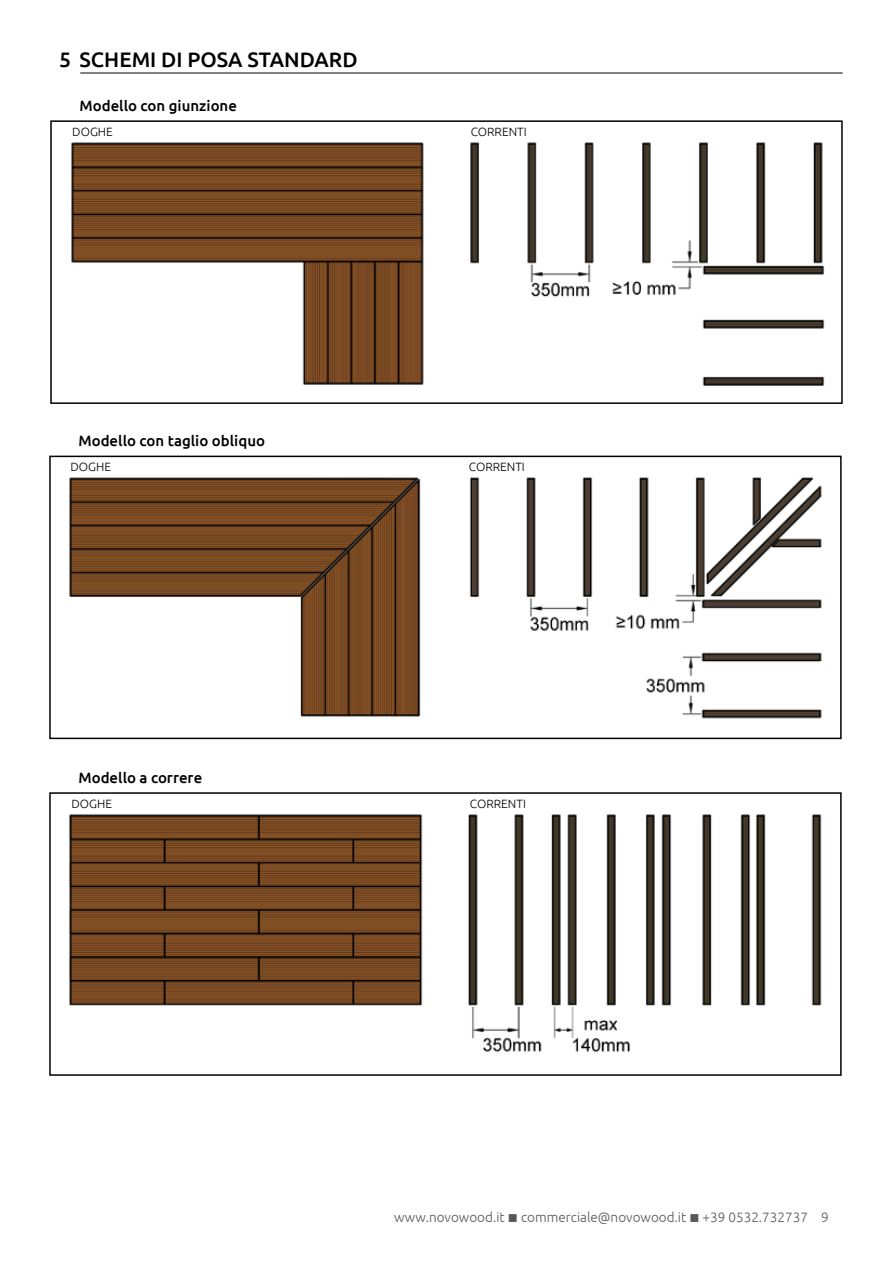
<style>
.page{position:relative;width:893px;height:1263px;background:#fff}
.page>*{position:absolute;margin:0;border:0;box-sizing:border-box;transform-origin:0 0}
.t1{font:500 21px "Ubuntu";color:#000}
.t2{font:500 15px "Ubuntu";color:#000}
.t3{font:300 13.5px "Ubuntu";color:#575756}
.t4{font:300 12px "Ubuntu";color:#000}
</style>
<div class="page">
<img style="left:71px;top:142px;width:754px;height:244px">
<div style="left:50px;top:120px;width:793px;height:284px;border:2px solid #000"></div>
<hr style="left:80px;top:73px;width:763px;height:1px;background:#000">
<img style="left:69px;top:814px;width:753px;height:239px">
<div style="left:49px;top:792px;width:793px;height:284px;border:2px solid #000"></div>
<img style="left:69px;top:477px;width:753px;height:242px">
<div style="left:49px;top:456px;width:793px;height:283px;border:2px solid #000"></div>
<h1 class="t1" style="left:59px;top:47px;width:300px">5 SCHEMI DI POSA STANDARD</h1>
<p class="t2" style="left:80px;top:96px;width:159px">Modello con giunzione</p>
<p class="t4" style="left:72px;top:125px;width:42px">DOGHE</p>
<p class="t4" style="left:471px;top:125px;width:58px">CORRENTI</p>
<p class="t2" style="left:78px;top:431px;width:188px">Modello con taglio obliquo</p>
<p class="t4" style="left:70px;top:460px;width:42px">DOGHE</p>
<p class="t4" style="left:469px;top:460px;width:58px">CORRENTI</p>
<p class="t2" style="left:78px;top:768px;width:125px">Modello a correre</p>
<p class="t4" style="left:72px;top:796px;width:42px">DOGHE</p>
<p class="t4" style="left:470px;top:796px;width:58px">CORRENTI</p>
<p class="t3" style="left:394px;top:1209px;width:436px">www.novowood.it ■ commerciale@novowood.it ■ +39 0532.732737 9</p>
</div>
